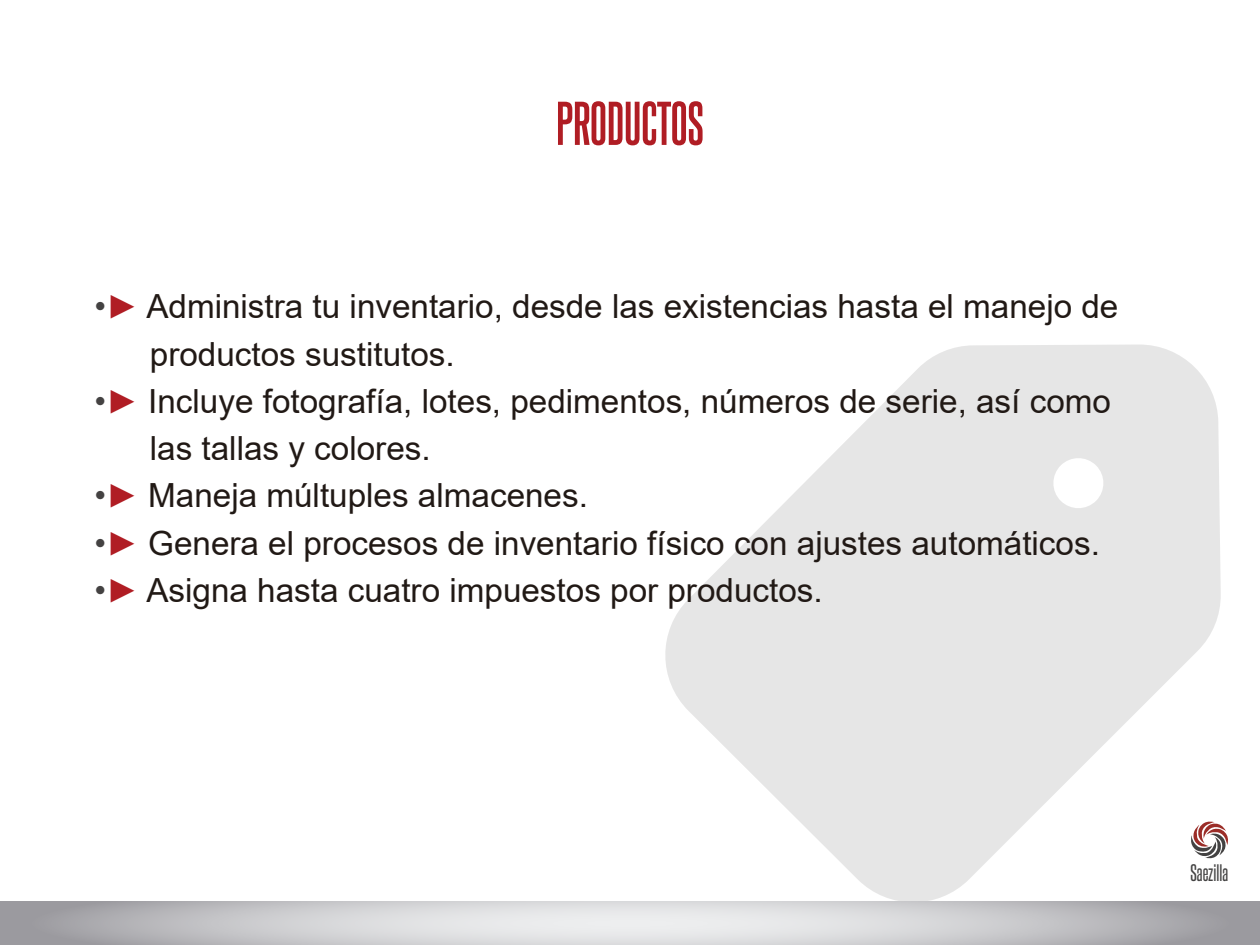
<style>
.page{position:relative;width:1260px;height:945px;background:#fff}
.page>*{position:absolute;margin:0;border:0;box-sizing:border-box;transform-origin:0 0}
.t1{font:700 52.5px "Steelfish Rg";color:#b01d24}
.t2{font:33.25px/47.2px "Arial";color:#211915}
.t3{font:20.65px "Steelfish Rg";color:#434242}
.s1{color:#444242}
.s2{color:#b01d24}
</style>
<div class="page">
<svg style="left:665px;top:345px;width:556px;height:556px;fill:#e6e6e6"></svg>
<svg style="left:0;top:901px;width:1260px;height:44px"></svg>
<svg style="left:1189px;top:819px;width:39px;height:42px"></svg>
<h1 class="t1" style="left:556px;top:86px;width:149px">PRODUCTOS</h1>
<p class="t2" style="left:150px;top:283px;width:970px;text-indent:-55px"><span class="s1">•</span><span class="s2">►</span> Administra tu inventario, desde las existencias hasta el manejo de productos sustitutos.</p>
<p class="t2" style="left:150px;top:377px;width:963px;text-indent:-55px"><span class="s1">•</span><span class="s2">►</span> Incluye fotografía, lotes, pedimentos, números de serie, así como las tallas y colores.</p>
<p class="t2" style="left:94px;top:472px;width:495px"><span class="s1">•</span><span class="s2">►</span> Maneja múltuples almacenes.</p>
<p class="t2" style="left:94px;top:519px;width:1007px"><span class="s1">•</span><span class="s2">►</span> Genera el procesos de inventario físico con ajustes automáticos.</p>
<p class="t2" style="left:94px;top:566px;width:730px"><span class="s1">•</span><span class="s2">►</span> Asigna hasta cuatro impuestos por productos.</p>
<p class="t3" style="left:1191px;top:858px;width:39px">Saezilla</p>
</div>
